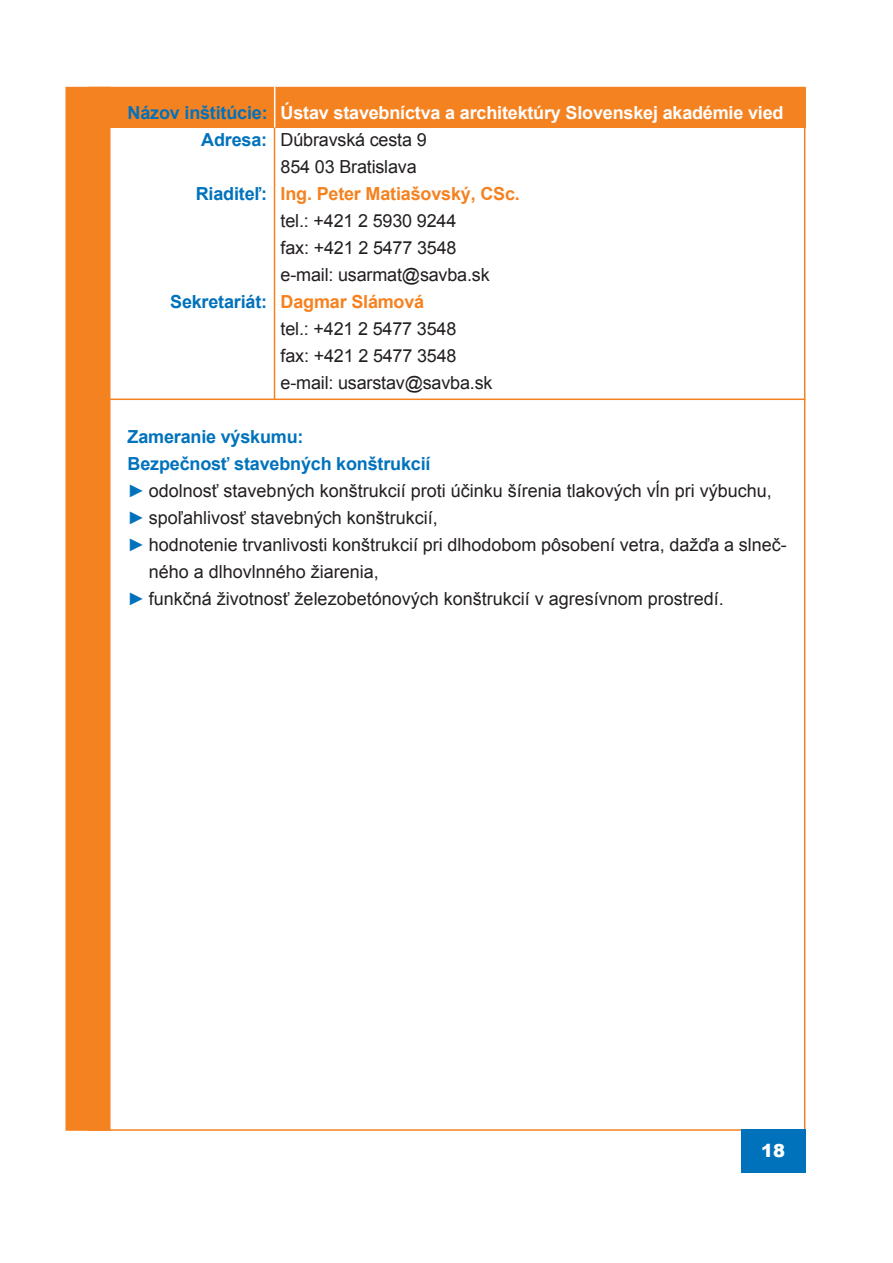
<style>
.page{position:relative;width:893px;height:1263px;background:#fff}
.page>*{position:absolute;margin:0;border:0;box-sizing:border-box;transform-origin:0 0}
.Normálny{font:18px/27px "Arial";color:#231f20}
.odskok{font:18px "Arial";letter-spacing:-.01em;color:#231f20}
.odskok-2{font:700 18px "Arial";letter-spacing:-.01em;color:#fff}
.odskok-3{font:700 18px "Arial";letter-spacing:-.01em;color:#f58220}
.odskok-4{font:700 18px "Arial";letter-spacing:-.01em;color:#0072bc}
.t1{font:900 18px "Arial";color:#fff}
.s1{color:#0072bc}
.s2{font-weight:700;color:#0072bc}
</style>
<div class="page">
<div style="left:65px;top:87px;width:45px;height:1044px;background:#f58220"></div>
<div style="left:741px;top:1129px;width:64px;height:44px;background:#0072bc"></div>
<div style="left:98px;top:87px;width:707px;height:41px;background:#f58220"></div>
<hr style="left:88px;top:398px;width:717px;height:2px;background:#f58220">
<hr style="left:274px;top:118px;width:1px;height:282px;background:#f58220">
<hr style="left:274px;top:87px;width:1px;height:41px;background:#fff">
<p class="odskok-2" style="left:128px;top:101px;width:657px"><span class="s1">Názov inštitúcie:</span> Ústav stavebníctva a architektúry Slovenskej akadémie vied</p>
<p class="odskok" style="left:201px;top:128px;width:227px"><span class="s2">Adresa:</span> Dúbravská cesta 9</p>
<p class="odskok" style="left:281px;top:155px;width:138px">854 03 Bratislava</p>
<p class="odskok-3" style="left:196px;top:182px;width:326px"><span class="s1">Riaditeľ:</span> Ing. Peter Matiašovský, CSc.</p>
<p class="odskok" style="left:281px;top:209px;width:177px">tel.: +421 2 5930 9244</p>
<p class="odskok" style="left:281px;top:236px;width:178px">fax: +421 2 5477 3548</p>
<p class="odskok" style="left:281px;top:263px;width:211px">e-mail: usarmat@savba.sk</p>
<p class="odskok-3" style="left:170px;top:290px;width:256px"><span class="s1">Sekretariát:</span> Dagmar Slámová</p>
<p class="odskok" style="left:281px;top:317px;width:177px">tel.: +421 2 5477 3548</p>
<p class="odskok" style="left:281px;top:344px;width:178px">fax: +421 2 5477 3548</p>
<p class="odskok" style="left:281px;top:371px;width:214px">e-mail: usarstav@savba.sk</p>
<p class="odskok-4" style="left:128px;top:425px;width:178px">Zameranie výskumu:</p>
<p class="odskok-4" style="left:128px;top:452px;width:304px">Bezpečnosť stavebných konštrukcií</p>
<p class="Normálny" style="left:128px;top:478px;width:646px"><span class="s2">►</span> odolnosť stavebných konštrukcií proti účinku šírenia tlakových vĺn pri výbuchu,</p>
<p class="Normálny" style="left:128px;top:505px;width:312px"><span class="s2">►</span> spoľahlivosť stavebných konštrukcií,</p>
<p class="Normálny" style="left:149px;top:532px;width:639px;text-indent:-21px"><span class="s2">►</span> hodnotenie trvanlivosti konštrukcií pri dlhodobom pôsobení vetra, dažďa a slneč&shy;ného a dlhovlnného žiarenia,</p>
<p class="Normálny" style="left:128px;top:586px;width:598px"><span class="s2">►</span> funkčná životnosť železobetónových konštrukcií v agresívnom prostredí.</p>
<p class="t1" style="left:761px;top:1137px;width:26px">18</p>
</div>
